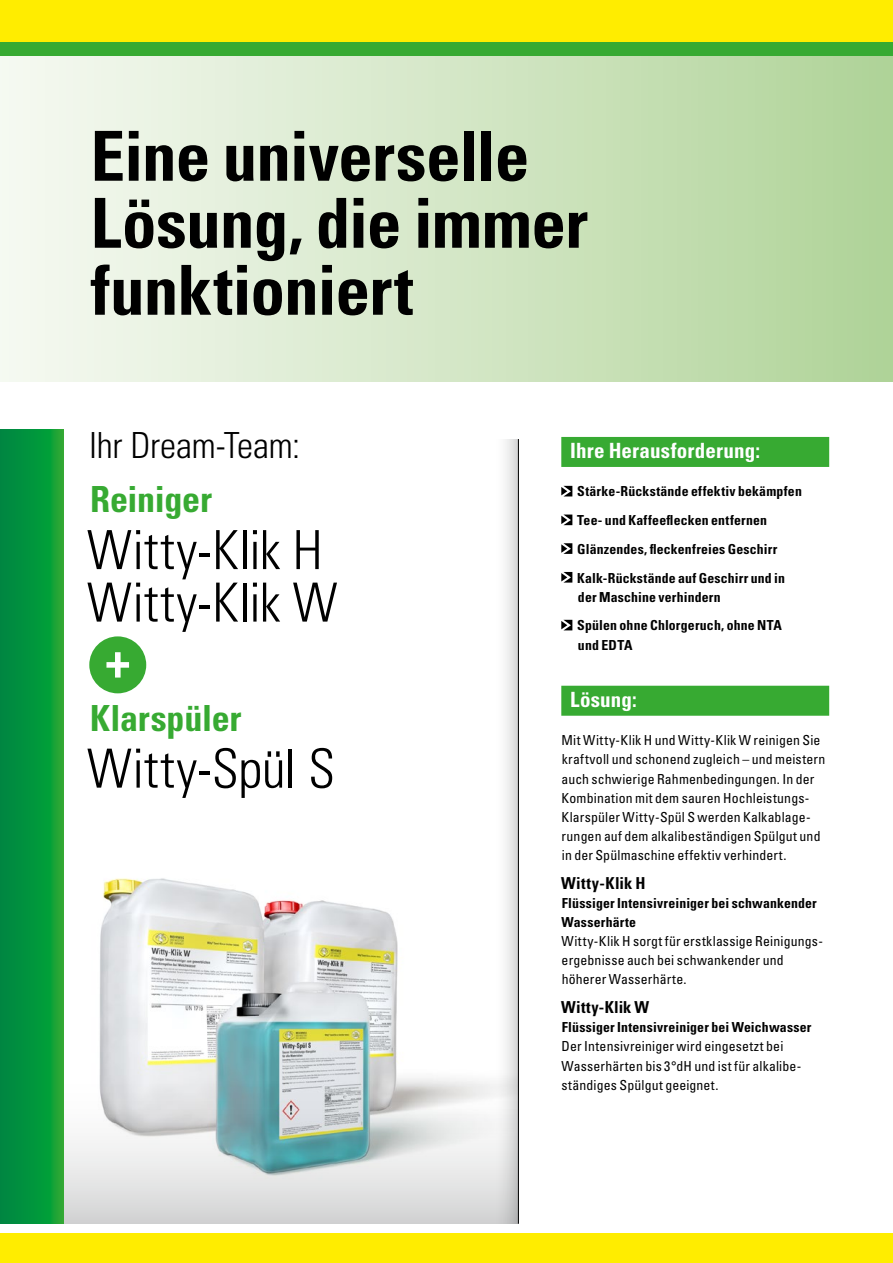
<style>
.page{position:relative;width:893px;height:1263px;background:#fff}
.page>*{position:absolute;margin:0;border:0;box-sizing:border-box;transform-origin:0 0}
.t1{font:700 condensed 69px/67.1px "Univers LT";letter-spacing:-.01em;color:#000}
.t2{font:300 condensed 54px/52.5px "Univers LT";color:#000}
.t3{font:700 condensed 36px "Univers LT";letter-spacing:-.005em;color:#37aa32}
.t4{font:300 condensed 36px "Univers LT";letter-spacing:-.01em;color:#000}
.t5{font:700 condensed 21px "Univers LT";letter-spacing:.005em;color:#fff}
.t6{font:700 condensed 16.5px "Univers LT";letter-spacing:.02em;color:#000}
.t7{font:condensed 13.8px/19.2px "Univers LT";letter-spacing:.01em;color:#000}
.t8{font:700 condensed 13.8px/28.7px "Univers LT";letter-spacing:.01em;color:#000}
</style>
<div class="page">
<div style="left:64px;top:1068px;width:454px;height:156px;background:linear-gradient(to bottom,#fff,#d8d8d8)"></div>
<svg style="left:493px;top:439px;width:25px;height:785px"></svg>
<div style="left:0;top:56px;width:893px;height:326px;background:linear-gradient(to right,#f7faf4,#b0d399)"></div>
<div style="left:0;top:0;width:893px;height:43px;background:#ffed00"></div>
<div style="left:0;top:1233px;width:893px;height:30px;background:#ffed00"></div>
<div style="left:89px;top:636px;width:57px;height:57px;background:#37aa32;border-radius:50%"></div>
<svg style="left:106px;top:652px;width:23px;height:25px"></svg>
<div style="left:0;top:43px;width:893px;height:13px;background:#37aa32"></div>
<svg style="left:0;top:429px;width:64px;height:795px;background:#05953c"></svg>
<div style="left:561px;top:437px;width:268px;height:30px;background:#37aa32"></div>
<div style="left:561px;top:686px;width:268px;height:30px;background:#37aa32"></div>
<svg style="left:561px;top:486px;width:11px;height:10px"></svg>
<svg style="left:561px;top:514px;width:11px;height:11px"></svg>
<svg style="left:561px;top:543px;width:11px;height:11px"></svg>
<svg style="left:561px;top:572px;width:11px;height:11px"></svg>
<svg style="left:561px;top:620px;width:11px;height:10px"></svg>
<hr style="left:518px;top:439px;width:1px;height:785px;background:#000">
<img style="left:82px;top:870px;width:437px;height:315px">
<h1 class="t1" style="left:90px;top:122px;width:499px">Eine universelle<br>Lösung, die immer funktioniert</h1>
<h3 class="t4" style="left:89px;top:424px;width:212px">Ihr Dream-Team:</h3>
<h3 class="t5" style="left:570px;top:438px;width:191px">Ihre Herausforderung:</h3>
<p class="t8" style="left:577px;top:477px;width:226px">Stärke-Rückstände effektiv bekämpfen Tee- und Kaffeeflecken entfernen Glänzendes, fleckenfreies Geschirr Kalk-Rückstände auf Geschirr und in</p>
<p class="t8" style="left:577px;top:582px;width:206px">der Maschine verhindern<br>Spülen ohne Chlorgeruch, ohne NTA</p>
<p class="t8" style="left:578px;top:630px;width:56px">und EDTA</p>
<h3 class="t3" style="left:90px;top:477px;width:124px">Reiniger</h3>
<h2 class="t2" style="left:87px;top:524px;width:252px">Witty-Klik H<br>Witty-Klik W</h2>
<h3 class="t3" style="left:90px;top:696px;width:153px">Klarspüler</h3>
<h2 class="t2" style="left:87px;top:742px;width:250px">Witty-Spül S</h2>
<h3 class="t5" style="left:570px;top:687px;width:68px">Lösung:</h3>
<p class="t7" style="left:561px;top:730px;width:265px">Mit Witty-Klik H und Witty-Klik W reinigen Sie kraftvoll und schonend zugleich – und meistern auch schwierige Rahmenbedingungen. In der Kombination mit dem sauren Hochleistungs-Klarspüler Witty-Spül S werden Kalkablage&shy;rungen auf dem alkalibeständigen Spülgut und in der Spülmaschine effektiv verhindert.</p>
<p class="t6" style="left:561px;top:873px;width:86px">Witty-Klik H</p>
<p class="t8" style="left:562px;top:893px;width:257px;line-height:19.2px">Flüssiger Intensivreiniger bei schwankender<br>Wasserhärte</p>
<p class="t7" style="left:561px;top:931px;width:263px">Witty-Klik H sorgt für erstklassige Reinigungs&shy;ergebnisse auch bei schwankender und höherer Wasserhärte.</p>
<p class="t6" style="left:561px;top:997px;width:89px">Witty-Klik W</p>
<p class="t8" style="left:562px;top:1013px;width:251px">Flüssiger Intensivreiniger bei Weichwasser</p>
<p class="t7" style="left:561px;top:1037px;width:241px">Der Intensivreiniger wird eingesetzt bei<br>Wasserhärten bis 3°dH und ist für alkalibe&shy;ständiges Spülgut geeignet.</p>
</div>
